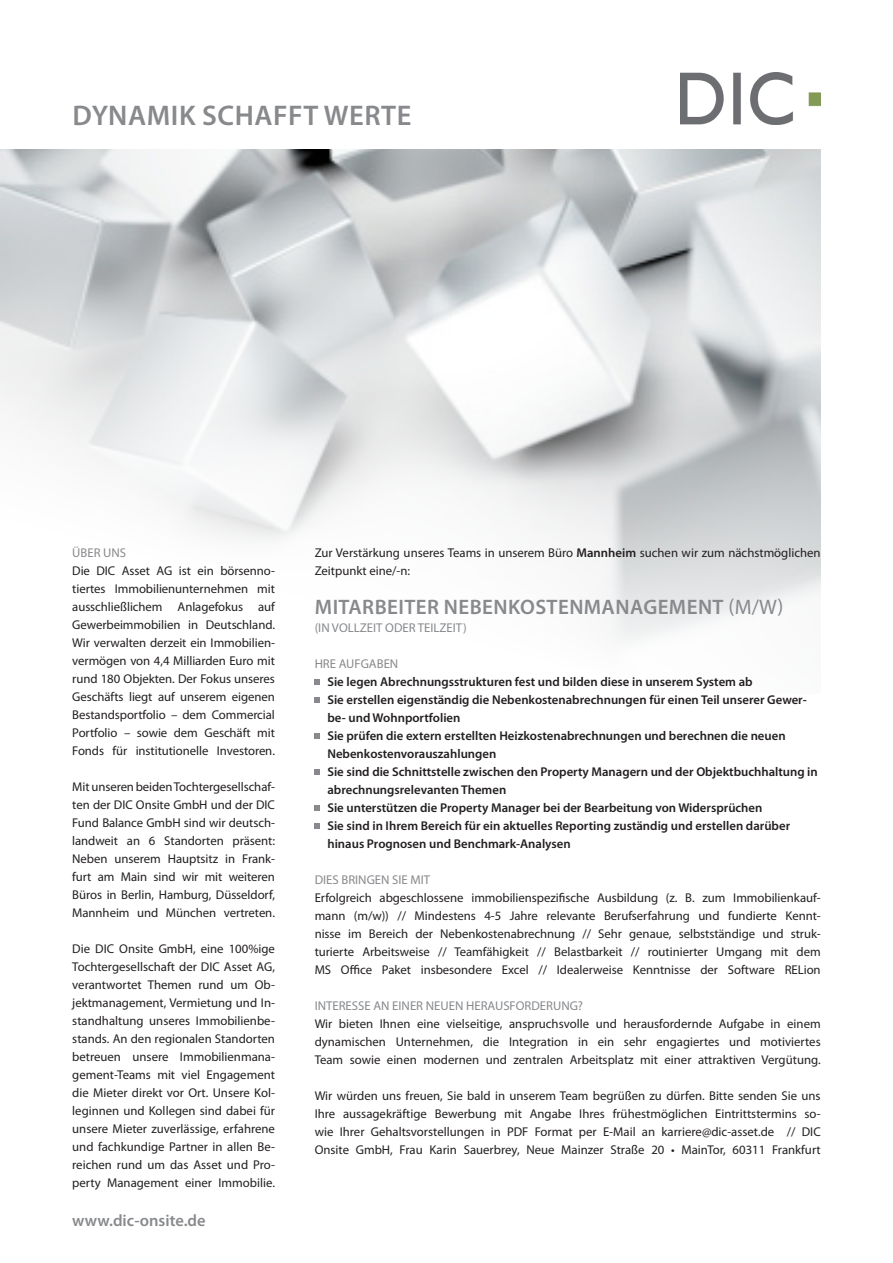
<style>
.page{position:relative;width:893px;height:1263px;background:#fff}
.page>*{position:absolute;margin:0;border:0;box-sizing:border-box;transform-origin:0 0}
.t1{font:600 28.5px "Myriad Pro";letter-spacing:.02em;color:#87898c}
.t2{font:600 21px "Myriad Pro";letter-spacing:.02em;color:#87898c}
.t3{font:600 16.5px "Myriad Pro";color:#87898c}
.t4{font:12.75px/18px "Myriad Pro";color:#231f20;text-align:justify}
.t5{font:600 12.75px/18px "Myriad Pro";color:#231f20}
.t6{font:12.75px "Myriad Pro";color:#87898c}
.s1{font-weight:600}
.s2{font-weight:400}
</style>
<div class="page">
<svg style="left:0;top:150px;width:821px;height:679px"></svg>
<svg style="left:315px;top:679px;width:5px;height:6px"></svg>
<svg style="left:315px;top:697px;width:5px;height:6px"></svg>
<svg style="left:315px;top:733px;width:5px;height:6px"></svg>
<svg style="left:315px;top:769px;width:5px;height:6px"></svg>
<svg style="left:315px;top:805px;width:5px;height:6px"></svg>
<svg style="left:315px;top:823px;width:5px;height:6px"></svg>
<img style="left:680px;top:72px;width:141px;height:53px">
<p class="t1" style="left:73px;top:99px;width:340px">DYNAMIK SCHAFFT WERTE</p>
<p class="t6" style="left:72px;top:546px;width:55px">ÜBER UNS</p>
<p class="t4" style="left:72px;top:562px;width:204px">Die DIC Asset AG ist ein börsenno&shy;tiertes Immobilienunternehmen mit ausschließlichem Anlagefokus auf Gewerbeimmobilien in Deutschland.<br>Wir verwalten derzeit ein Immobilien&shy;vermögen von 4,4 Milliarden Euro mit rund 180 Objekten. Der Fokus unseres Geschäfts liegt auf unserem eigenen Bestandsportfolio – dem Commercial Portfolio – sowie dem Geschäft mit Fonds für institutionelle Investoren.</p>
<p class="t4" style="left:72px;top:778px;width:204px">Mit unseren beiden Tochtergesellschaf&shy;ten der DIC Onsite GmbH und der DIC Fund Balance GmbH sind wir deutsch&shy;landweit an 6 Standorten präsent:<br>Neben unserem Hauptsitz in Frank&shy;furt am Main sind wir mit weiteren Büros in Berlin, Hamburg, Düsseldorf, Mannheim und München vertreten.</p>
<p class="t4" style="left:72px;top:940px;width:204px">Die DIC Onsite GmbH, eine 100%ige Tochtergesellschaft der DIC Asset AG, verantwortet Themen rund um Ob&shy;jektmanagement, Vermietung und In&shy;standhaltung unseres Immobilienbe&shy;stands. An den regionalen Standorten betreuen unsere Immobilienmana&shy;gement-Teams mit viel Engagement die Mieter direkt vor Ort. Unsere Kol&shy;leginnen und Kollegen sind dabei für unsere Mieter zuverlässige, erfahrene und fachkundige Partner in allen Be&shy;reichen rund um das Asset und Pro&shy;perty Management einer Immobilie.</p>
<p class="t3" style="left:72px;top:1211px;width:135px">www.dic-onsite.de</p>
<p class="t4" style="left:315px;top:544px;width:507px">Zur Verstärkung unseres Teams in unserem Büro <span class="s1">Mannheim</span> suchen wir zum nächstmöglichen<br>Zeitpunkt eine/-n:</p>
<p class="t2" style="left:315px;top:595px;width:470px">MITARBEITER NEBENKOSTENMANAGEMENT <span class="s2">(M/W)</span></p>
<p class="t6" style="left:315px;top:621px;width:154px">(IN VOLLZEIT ODER TEILZEIT)</p>
<p class="t6" style="left:315px;top:657px;width:85px">HRE AUFGABEN</p>
<p class="t5" style="left:327px;top:673px;width:427px">Sie legen Abrechnungsstrukturen fest und bilden diese in unserem System ab</p>
<p class="t5" style="left:327px;top:691px;width:481px">Sie erstellen eigenständig die Nebenkostenabrechnungen für einen Teil unserer Gewer&shy;be- und Wohnportfolien</p>
<p class="t5" style="left:327px;top:727px;width:460px">Sie prüfen die extern erstellten Heizkostenabrechnungen und berechnen die neuen</p>
<p class="t5" style="left:327px;top:745px;width:170px">Nebenkostenvorauszahlungen</p>
<p class="t5" style="left:327px;top:763px;width:492px">Sie sind die Schnittstelle zwischen den Property Managern und der Objektbuchhaltung in abrechnungsrelevanten Themen</p>
<p class="t5" style="left:327px;top:799px;width:437px">Sie unterstützen die Property Manager bei der Bearbeitung von Widersprüchen</p>
<p class="t5" style="left:327px;top:817px;width:464px">Sie sind in Ihrem Bereich für ein aktuelles Reporting zuständig und erstellen darüber hinaus Prognosen und Benchmark-Analysen</p>
<p class="t6" style="left:315px;top:873px;width:117px">DIES BRINGEN SIE MIT</p>
<p class="t4" style="left:315px;top:889px;width:508px">Erfolgreich abgeschlossene immobilienspezifische Ausbildung (z. B. zum Immobilienkauf&shy;mann (m/w)) // Mindestens 4-5 Jahre relevante Berufserfahrung und fundierte Kennt&shy;nisse im Bereich der Nebenkostenabrechnung // Sehr genaue, selbstständige und struk&shy;turierte Arbeitsweise // Teamfähigkeit // Belastbarkeit // routinierter Umgang mit dem MS Office Paket insbesondere Excel // Idealerweise Kenntnisse der Software RELion</p>
<p class="t6" style="left:315px;top:999px;width:270px">INTERESSE AN EINER NEUEN HERAUSFORDERUNG?</p>
<p class="t4" style="left:315px;top:1015px;width:507px">Wir bieten Ihnen eine vielseitige, anspruchsvolle und herausfordernde Aufgabe in einem dynamischen Unternehmen, die Integration in ein sehr engagiertes und motiviertes Team sowie einen modernen und zentralen Arbeitsplatz mit einer attraktiven Vergütung.</p>
<p class="t4" style="left:315px;top:1087px;width:508px">Wir würden uns freuen, Sie bald in unserem Team begrüßen zu dürfen. Bitte senden Sie uns Ihre aussagekräftige Bewerbung mit Angabe Ihres frühestmöglichen Eintrittstermins so&shy;wie Ihrer Gehaltsvorstellungen in PDF Format per E-Mail an karriere@dic-asset.de // DIC Onsite GmbH, Frau Karin Sauerbrey, Neue Mainzer Straße 20 • MainTor, 60311 Frankfurt</p>
</div>
